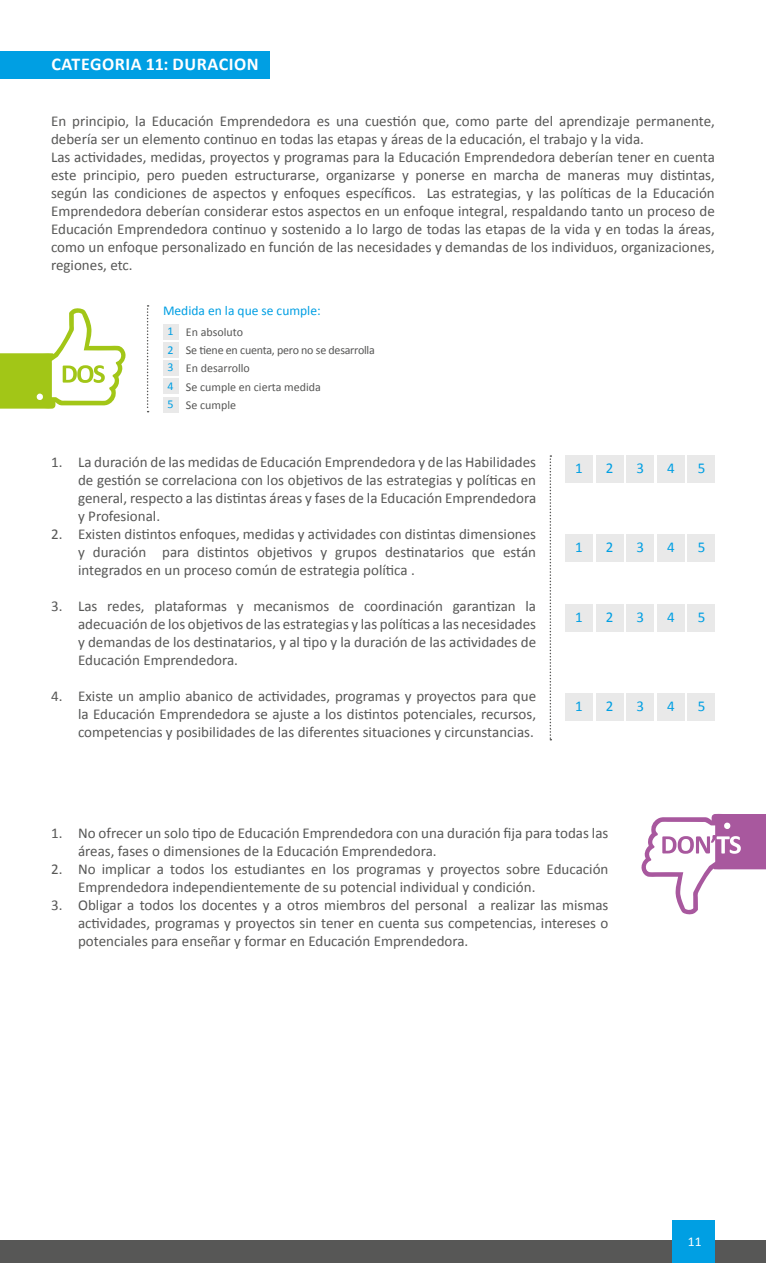
<style>
.page{position:relative;width:766px;height:1263px;background:#fff}
.page>*{position:absolute;margin:0;border:0;box-sizing:border-box;transform-origin:0 0}
.t1{font:700 18px "Calibri";letter-spacing:.03em;color:#fff}
.t2{font:15px/18px "Calibri";color:#575756;text-align:justify}
.t3{font:15px "Calibri";color:#009fe3}
.t4{font:13.5px "Calibri";color:#009fe3}
.t5{font:13.5px "Calibri";color:#fff}
.t6{font:12px/18px "Calibri";letter-spacing:-.02em;color:#575756}
.t7{font:12px/18.5px "Calibri";color:#575756}
.t8{font:12px "Calibri";color:#009fe3}
.s1{color:#009fe3}
</style>
<div class="page">
<div style="left:0;top:1240px;width:765px;height:23px;background:#575756"></div>
<div style="left:672px;top:1220px;width:42px;height:43px;background:#009fe3"></div>
<div style="left:0;top:51px;width:269px;height:27px;background:#009fe3"></div>
<svg style="left:0;top:308px;width:126px;height:101px"></svg>
<svg style="left:641px;top:813px;width:124px;height:102px"></svg>
<div style="left:687px;top:455px;width:27px;height:27px;background:#e9e9e9"></div>
<div style="left:657px;top:455px;width:27px;height:27px;background:#e9e9e9"></div>
<div style="left:626px;top:455px;width:27px;height:27px;background:#e9e9e9"></div>
<div style="left:596px;top:455px;width:27px;height:27px;background:#e9e9e9"></div>
<div style="left:565px;top:455px;width:28px;height:27px;background:#e9e9e9"></div>
<div style="left:687px;top:534px;width:27px;height:27px;background:#e9e9e9"></div>
<div style="left:657px;top:534px;width:27px;height:27px;background:#e9e9e9"></div>
<div style="left:626px;top:534px;width:27px;height:27px;background:#e9e9e9"></div>
<div style="left:596px;top:534px;width:27px;height:27px;background:#e9e9e9"></div>
<div style="left:565px;top:534px;width:28px;height:27px;background:#e9e9e9"></div>
<div style="left:687px;top:604px;width:27px;height:28px;background:#e9e9e9"></div>
<div style="left:657px;top:604px;width:27px;height:28px;background:#e9e9e9"></div>
<div style="left:626px;top:604px;width:27px;height:28px;background:#e9e9e9"></div>
<div style="left:596px;top:604px;width:27px;height:28px;background:#e9e9e9"></div>
<div style="left:565px;top:604px;width:28px;height:28px;background:#e9e9e9"></div>
<div style="left:687px;top:693px;width:27px;height:27px;background:#e9e9e9"></div>
<div style="left:657px;top:693px;width:27px;height:27px;background:#e9e9e9"></div>
<div style="left:626px;top:693px;width:27px;height:27px;background:#e9e9e9"></div>
<div style="left:596px;top:693px;width:27px;height:27px;background:#e9e9e9"></div>
<div style="left:565px;top:693px;width:28px;height:27px;background:#e9e9e9"></div>
<svg style="left:549px;top:455px;width:2px;height:285px"></svg>
<div style="left:163px;top:324px;width:15px;height:16px;background:#e9e9e9"></div>
<div style="left:163px;top:342px;width:15px;height:16px;background:#e9e9e9"></div>
<div style="left:163px;top:360px;width:15px;height:16px;background:#e9e9e9"></div>
<div style="left:163px;top:379px;width:15px;height:15px;background:#e9e9e9"></div>
<div style="left:163px;top:397px;width:15px;height:15px;background:#e9e9e9"></div>
<svg style="left:147px;top:305px;width:1px;height:107px"></svg>
<p class="t1" style="left:51px;top:53px;width:209px">CATEGORIA 11: DURACION</p>
<p class="t2" style="left:51px;top:112px;width:665px;text-align:left">En principio, la Educación Emprendedora es una cuestión que, como parte del aprendizaje permanente, debería ser un elemento continuo en todas las etapas y áreas de la educación, el trabajo y la vida.<br>Las actividades, medidas, proyectos y programas para la Educación Emprendedora deberían tener en cuenta este principio, pero pueden estructurarse, organizarse y ponerse en marcha de maneras muy distintas, según las condiciones de aspectos y enfoques específicos. Las estrategias, y las políticas de la Educación Emprendedora deberían considerar estos aspectos en un enfoque integral, respaldando tanto un proceso de Educación Emprendedora continuo y sostenido a lo largo de todas las etapas de la vida y en todas la áreas, como un enfoque personalizado en función de las necesidades y demandas de los individuos, organizaciones, regiones, etc.</p>
<p class="t4" style="left:163px;top:302px;width:159px">Medida en la que se cumple:</p>
<p class="t6" style="left:167px;top:323px;width:209px;text-indent:18px">En absoluto<br><span class="s1">2</span> Se tiene en cuenta, pero no se desarrolla</p>
<p class="t8" style="left:167px;top:324px;width:8px">1</p>
<p class="t7" style="left:167px;top:359px;width:155px"><span class="s1">3</span> En desarrollo<br><span class="s1">4</span> Se cumple en cierta medida<br><span class="s1">5</span> Se cumple</p>
<p class="t2" style="left:78px;top:453px;width:459px;text-indent:-27px">1. La duración de las medidas de Educación Emprendedora y de las Habilidades de gestión se correlaciona con los objetivos de las estrategias y políticas en general, respecto a las distintas áreas y fases de la Educación Emprendedora y Profesional.</p>
<p class="t2" style="left:78px;top:525px;width:459px;text-indent:-27px">2. Existen distintos enfoques, medidas y actividades con distintas dimensiones y duración para distintos objetivos y grupos destinatarios que están integrados en un proceso común de estrategia política .</p>
<p class="t2" style="left:78px;top:597px;width:459px;text-indent:-27px">3. Las redes, plataformas y mecanismos de coordinación garantizan la adecuación de los objetivos de las estrategias y las políticas a las necesidades y demandas de los destinatarios, y al tipo y la duración de las actividades de Educación Emprendedora.</p>
<p class="t2" style="left:78px;top:687px;width:459px;text-indent:-27px">4. Existe un amplio abanico de actividades, programas y proyectos para que la Educación Emprendedora se ajuste a los distintos potenciales, recursos, competencias y posibilidades de las diferentes situaciones y circunstancias.</p>
<p class="t3" style="left:575px;top:458px;width:9px">1</p>
<p class="t3" style="left:605px;top:458px;width:9px">2</p>
<p class="t3" style="left:636px;top:458px;width:9px">3</p>
<p class="t3" style="left:667px;top:458px;width:9px">4</p>
<p class="t3" style="left:697px;top:458px;width:9px">5</p>
<p class="t3" style="left:575px;top:537px;width:9px">1</p>
<p class="t3" style="left:605px;top:537px;width:9px">2</p>
<p class="t3" style="left:636px;top:537px;width:9px">3</p>
<p class="t3" style="left:667px;top:537px;width:9px">4</p>
<p class="t3" style="left:697px;top:537px;width:9px">5</p>
<p class="t3" style="left:575px;top:608px;width:9px">1</p>
<p class="t3" style="left:605px;top:608px;width:9px">2</p>
<p class="t3" style="left:636px;top:608px;width:9px">3</p>
<p class="t3" style="left:667px;top:608px;width:9px">4</p>
<p class="t3" style="left:697px;top:608px;width:9px">5</p>
<p class="t3" style="left:575px;top:696px;width:9px">1</p>
<p class="t3" style="left:605px;top:696px;width:9px">2</p>
<p class="t3" style="left:636px;top:696px;width:9px">3</p>
<p class="t3" style="left:667px;top:696px;width:9px">4</p>
<p class="t3" style="left:697px;top:696px;width:9px">5</p>
<p class="t2" style="left:78px;top:824px;width:531px;text-indent:-27px">1. No ofrecer un solo tipo de Educación Emprendedora con una duración fija para todas las áreas, fases o dimensiones de la Educación Emprendedora.</p>
<p class="t2" style="left:78px;top:860px;width:531px;text-indent:-27px">2. No implicar a todos los estudiantes en los programas y proyectos sobre Educación<br>Emprendedora independientemente de su potencial individual y condición.</p>
<p class="t2" style="left:78px;top:896px;width:531px;text-indent:-27px">3. Obligar a todos los docentes y a otros miembros del personal a realizar las mismas actividades, programas y proyectos sin tener en cuenta sus competencias, intereses o potenciales para enseñar y formar en Educación Emprendedora.</p>
<p class="t5" style="left:687px;top:1233px;width:15px">11</p>
</div>
